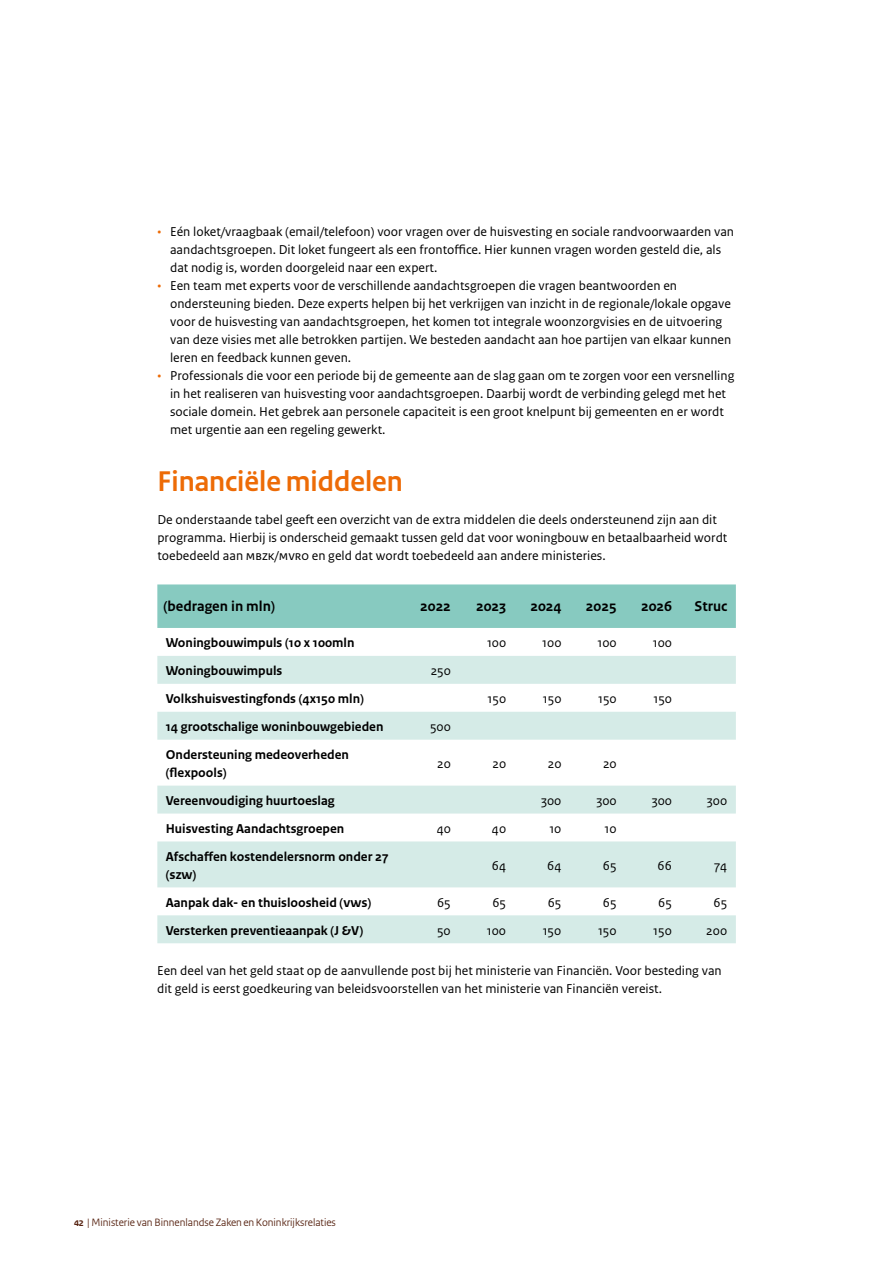
<style>
.page{position:relative;width:893px;height:1263px;background:#fff}
.page>*{position:absolute;margin:0;border:0;box-sizing:border-box;transform-origin:0 0}
.t1{font:700 30px "Rijksoverheid Sans Heading";color:#ed6b06}
.t2{font:700 15px "Rijksoverheid Sans Text";color:#000}
.t3{font:13.5px/18px "Rijksoverheid Sans Text";color:#000}
.t4{font:700 13.5px/18px "Rijksoverheid Sans Text";color:#000}
.t5{font:11.25px "Rijksoverheid Sans Heading";color:#55210f}
.s1{color:#ed6b06}
.s2{font-weight:700}
</style>
<div class="page">
<div style="left:157px;top:584px;width:579px;height:44px;background:#87cac0"></div>
<svg style="left:157px;top:656px;width:579px;height:287px;fill:#d5ebe7"></svg>
<p class="t3" style="left:170px;top:223px;width:565px;text-indent:-13px"><span class="s1">•</span> Eén loket/vraagbaak (email/telefoon) voor vragen over de huisvesting en sociale randvoorwaarden van aandachtsgroepen. Dit loket fungeert als een frontoffice. Hier kunnen vragen worden gesteld die, als dat nodig is, worden doorgeleid naar een expert.</p>
<p class="t3" style="left:170px;top:277px;width:563px;text-indent:-13px"><span class="s1">•</span> Een team met experts voor de verschillende aandachtsgroepen die vragen beantwoorden en ondersteuning bieden. Deze experts helpen bij het verkrijgen van inzicht in de regionale/lokale opgave voor de huisvesting van aandachtsgroepen, het komen tot integrale woonzorgvisies en de uitvoering van deze visies met alle betrokken partijen. We besteden aandacht aan hoe partijen van elkaar kunnen leren en feedback kunnen geven.</p>
<p class="t3" style="left:170px;top:367px;width:566px;text-indent:-13px"><span class="s1">•</span> Professionals die voor een periode bij de gemeente aan de slag gaan om te zorgen voor een versnelling in het realiseren van huisvesting voor aandachtsgroepen. Daarbij wordt de verbinding gelegd met het sociale domein. Het gebrek aan personele capaciteit is een groot knelpunt bij gemeenten en er wordt met urgentie aan een regeling gewerkt.</p>
<h1 class="t1" style="left:157px;top:465px;width:247px">Financiële middelen</h1>
<p class="t3" style="left:157px;top:511px;width:571px">De onderstaande tabel geeft een overzicht van de extra middelen die deels ondersteunend zijn aan dit programma. Hierbij is onderscheid gemaakt tussen geld dat voor woningbouw en betaalbaarheid wordt toebedeeld aan MBZK/MVRO en geld dat wordt toebedeeld aan andere ministeries.</p>
<p class="t2" style="left:163px;top:598px;width:113px">(bedragen in mln)</p>
<p class="t2" style="left:420px;top:598px;width:32px">2022</p>
<p class="t2" style="left:476px;top:598px;width:32px">2023</p>
<p class="t2" style="left:530px;top:598px;width:33px">2024</p>
<p class="t2" style="left:586px;top:598px;width:32px">2025</p>
<p class="t2" style="left:641px;top:598px;width:33px">2026</p>
<p class="t2" style="left:694px;top:598px;width:34px">Struc</p>
<p class="t4" style="left:166px;top:634px;width:190px">Woningbouwimpuls (10 x 100mln</p>
<p class="t3" style="left:487px;top:634px;width:21px">100</p>
<p class="t3" style="left:542px;top:634px;width:21px">100</p>
<p class="t3" style="left:598px;top:634px;width:21px">100</p>
<p class="t3" style="left:653px;top:634px;width:21px">100</p>
<p class="t4" style="left:166px;top:662px;width:118px">Woningbouwimpuls</p>
<p class="t3" style="left:431px;top:662px;width:22px">250</p>
<p class="t4" style="left:166px;top:690px;width:200px">Volkshuisvestingfonds (4x150 mln)</p>
<p class="t3" style="left:488px;top:690px;width:20px">150</p>
<p class="t3" style="left:543px;top:690px;width:20px">150</p>
<p class="t3" style="left:598px;top:690px;width:20px">150</p>
<p class="t3" style="left:653px;top:690px;width:20px">150</p>
<p class="t4" style="left:166px;top:718px;width:219px">14 grootschalige woninbouwgebieden</p>
<p class="t3" style="left:430px;top:718px;width:22px">500</p>
<p class="t4" style="left:166px;top:746px;width:185px">Ondersteuning medeoverheden (flexpools)</p>
<p class="t3" style="left:437px;top:755px;width:15px">20</p>
<p class="t3" style="left:492px;top:755px;width:15px">20</p>
<p class="t3" style="left:548px;top:755px;width:15px">20</p>
<p class="t3" style="left:603px;top:755px;width:15px">20</p>
<p class="t4" style="left:166px;top:792px;width:170px">Vereenvoudiging huurtoeslag</p>
<p class="t3" style="left:541px;top:792px;width:22px">300</p>
<p class="t3" style="left:596px;top:792px;width:22px">300</p>
<p class="t3" style="left:652px;top:792px;width:22px">300</p>
<p class="t3" style="left:707px;top:792px;width:22px">300</p>
<p class="t4" style="left:166px;top:820px;width:180px">Huisvesting Aandachtsgroepen</p>
<p class="t3" style="left:437px;top:820px;width:16px">40</p>
<p class="t3" style="left:492px;top:820px;width:16px">40</p>
<p class="t3" style="left:549px;top:820px;width:14px">10</p>
<p class="t3" style="left:605px;top:820px;width:14px">10</p>
<p class="t4" style="left:166px;top:848px;width:224px">Afschaffen kostendelersnorm onder 27 (SZW)</p>
<p class="t3" style="left:492px;top:857px;width:16px">64</p>
<p class="t3" style="left:547px;top:857px;width:16px">64</p>
<p class="t3" style="left:603px;top:857px;width:15px">65</p>
<p class="t3" style="left:658px;top:857px;width:16px">66</p>
<p class="t3" style="left:714px;top:857px;width:15px">74</p>
<p class="t4" style="left:166px;top:894px;width:207px">Aanpak dak- en thuisloosheid (VWS)</p>
<p class="t3" style="left:437px;top:894px;width:15px">65</p>
<p class="t3" style="left:492px;top:894px;width:15px">65</p>
<p class="t3" style="left:548px;top:894px;width:15px">65</p>
<p class="t3" style="left:603px;top:894px;width:15px">65</p>
<p class="t3" style="left:658px;top:894px;width:15px">65</p>
<p class="t3" style="left:713px;top:894px;width:15px">65</p>
<p class="t4" style="left:166px;top:922px;width:199px">Versterken preventieaanpak (J &amp;V)</p>
<p class="t3" style="left:437px;top:921px;width:15px">50</p>
<p class="t3" style="left:487px;top:921px;width:21px">100</p>
<p class="t3" style="left:543px;top:921px;width:20px">150</p>
<p class="t3" style="left:598px;top:921px;width:20px">150</p>
<p class="t3" style="left:653px;top:921px;width:20px">150</p>
<p class="t3" style="left:706px;top:921px;width:22px">200</p>
<p class="t3" style="left:157px;top:961px;width:566px">Een deel van het geld staat op de aanvullende post bij het ministerie van Financiën. Voor besteding van dit geld is eerst goedkeuring van beleidsvoorstellen van het ministerie van Financiën vereist.</p>
<p class="t5" style="left:74px;top:1216px;width:263px"><span class="s2">42</span> | Ministerie van Binnenlandse Zaken en Koninkrijksrelaties</p>
</div>
